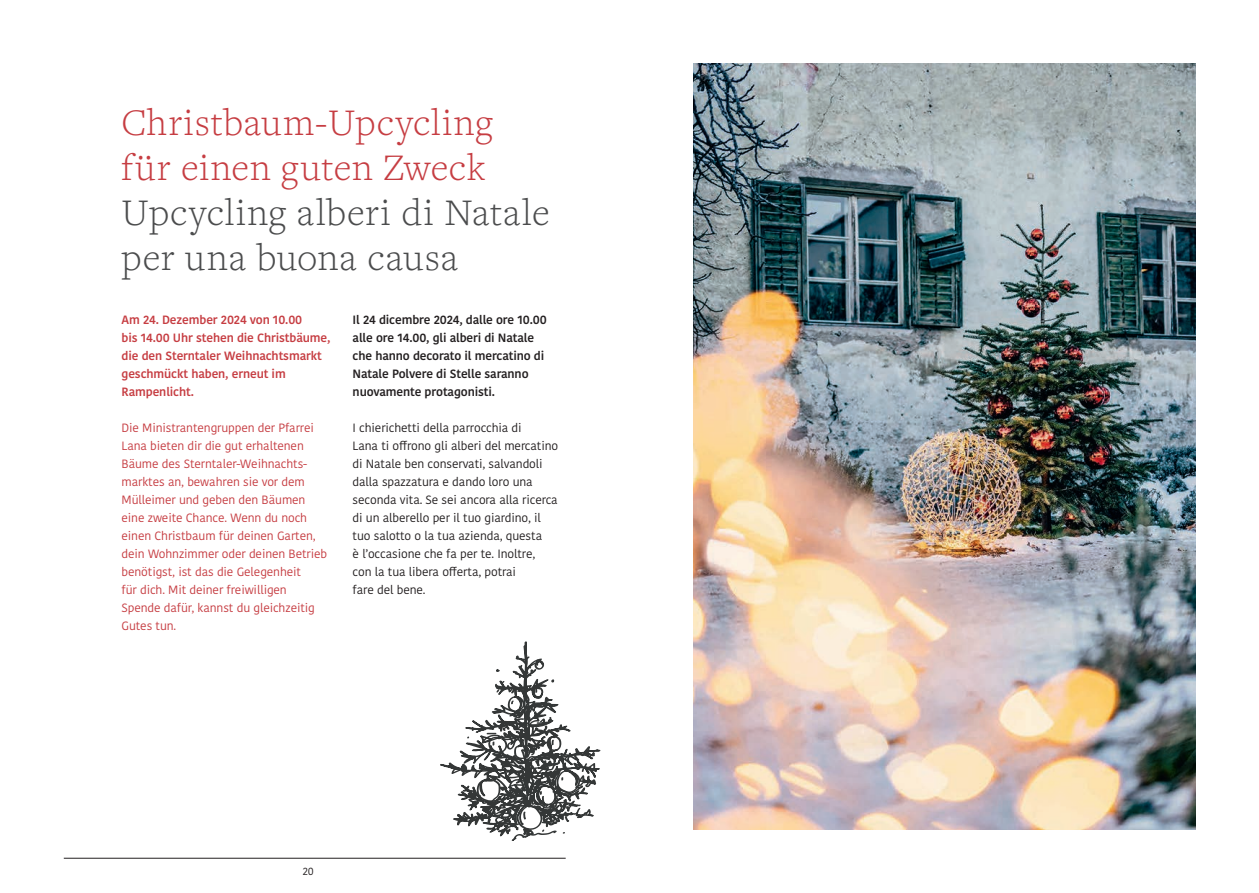
<style>
.page{position:relative;width:1259px;height:893px;background:#fff}
.page>*{position:absolute;margin:0;border:0;box-sizing:border-box;transform-origin:0 0}
.t1{font:300 39px/45px "Freight Text";letter-spacing:.02em;color:#4b4c4d}
.t2{font:300 39px/45px "Freight Text";letter-spacing:.02em;color:#c63d42}
.t3{font:12px/18px "Kohinoor Devanagari";letter-spacing:-.01em;color:#c63d42}
.t4{font:12px/18px "Kohinoor Devanagari";letter-spacing:-.01em;color:#231f20}
.t5{font:600 12px/18px "Kohinoor Devanagari";letter-spacing:-.01em;color:#231f20}
.t6{font:600 12px/18px "Kohinoor Devanagari";letter-spacing:-.01em;color:#c63d42}
.t7{font:10.5px "Kohinoor Devanagari";color:#231f20}
</style>
<div class="page">
<img style="left:693px;top:64px;width:502px;height:765px">
<svg style="left:440px;top:641px;width:160px;height:200px"></svg>
<hr style="left:64px;top:858px;width:502px;height:1px;background:#231f20">
<h1 class="t2" style="left:122px;top:98px;width:372px">Christbaum-Upcycling für einen guten Zweck</h1>
<h1 class="t1" style="left:122px;top:188px;width:429px">Upcycling alberi di Natale per una buona causa</h1>
<p class="t6" style="left:122px;top:311px;width:210px">Am 24. Dezember 2024 von 10.00<br>bis 14.00 Uhr stehen die Christbäume, die den Sterntaler Weihnachtsmarkt geschmückt haben, erneut im<br>Rampenlicht.</p>
<p class="t3" style="left:122px;top:419px;width:207px">Die Ministrantengruppen der Pfarrei<br>Lana bieten dir die gut erhaltenen<br>Bäume des Sterntaler-Weihnachts&shy;marktes an, bewahren sie vor dem<br>Mülleimer und geben den Bäumen eine zweite Chance. Wenn du noch einen Christbaum für deinen Garten, dein Wohnzimmer oder deinen Betrieb benötigst, ist das die Gelegenheit<br>für dich. Mit deiner freiwilligen<br>Spende dafür, kannst du gleichzeitig<br>Gutes tun.</p>
<p class="t5" style="left:353px;top:311px;width:196px">Il 24 dicembre 2024, dalle ore 10.00 alle ore 14.00, gli alberi di Natale che hanno decorato il mercatino di Natale Polvere di Stelle saranno nuovamente protagonisti.</p>
<p class="t4" style="left:353px;top:419px;width:207px">I chierichetti della parrocchia di<br>Lana ti offrono gli alberi del mercatino di Natale ben conservati, salvandoli dalla spazzatura e dando loro una seconda vita. Se sei ancora alla ricerca di un alberello per il tuo giardino, il tuo salotto o la tua azienda, questa<br>è l’occasione che fa per te. Inoltre,<br>con la tua libera offerta, potrai<br>fare del bene.</p>
<p class="t7" style="left:303px;top:865px;width:13px">20</p>
</div>
